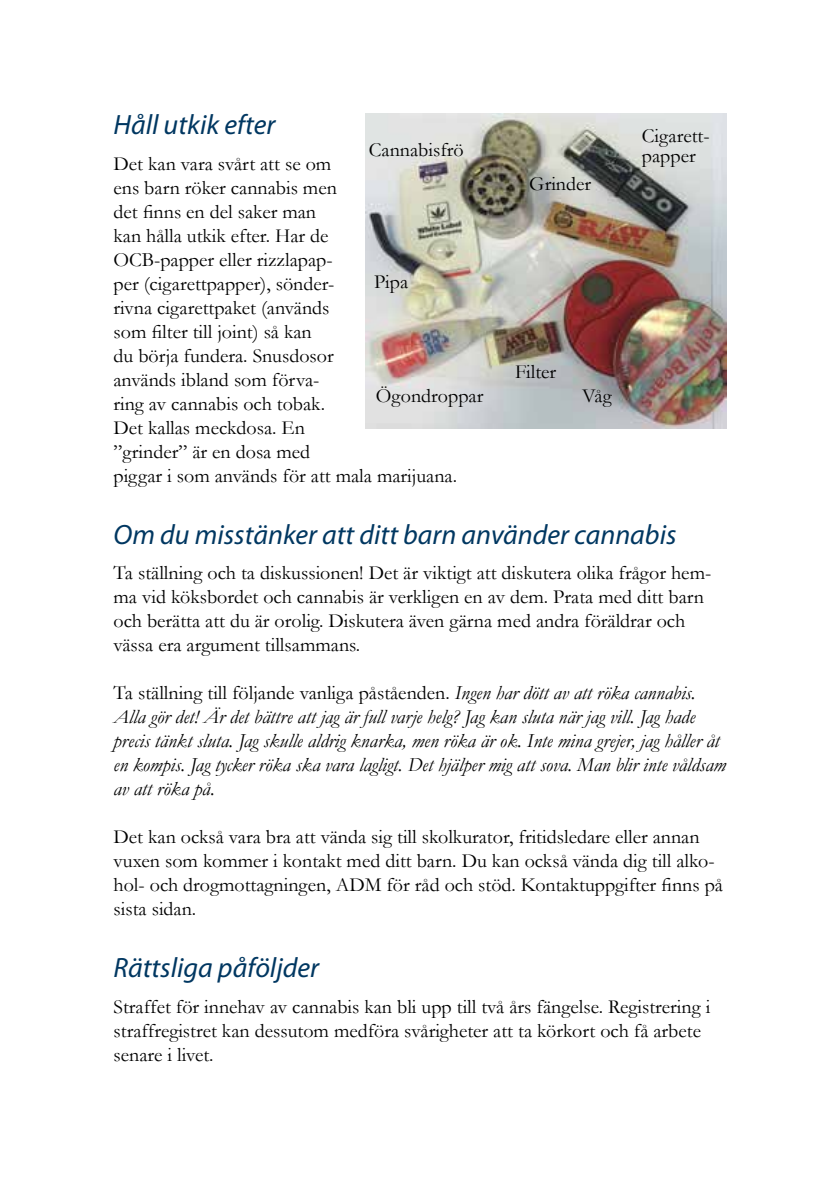
<style>
.page{position:relative;width:840px;height:1191px;background:#fff}
.page>*{position:absolute;margin:0;border:0;box-sizing:border-box;transform-origin:0 0}
.t1{font:italic 28px "Myriad Pro";color:#003761}
.t2{font:20px/24px "Garamond";color:#000}
.t3{font:italic 20px/24px "Garamond";color:#000}
.s1{font-style:normal}
</style>
<div class="page">
<img style="left:365px;top:113px;width:361px;height:316px">
<h1 class="t1" style="left:113px;top:108px;width:163px">Håll utkik efter</h1>
<p class="t2" style="left:113px;top:151px;width:345px">Det kan vara svårt att se om<br>ens barn röker cannabis men<br>det finns en del saker man<br>kan hålla utkik efter. Har de<br>OCB-papper eller rizzlapap-<br>per (cigarettpapper), sönder-<br>rivna cigarettpaket (används<br>som filter till joint) så kan<br>du börja fundera. Snusdosor<br>används ibland som förva-<br>ring av cannabis och tobak.<br>Det kallas meckdosa. En<br>”grinder” är en dosa med<br>piggar i som används för att mala marijuana.</p>
<h1 class="t1" style="left:113px;top:517px;width:564px">Om du misstänker att ditt barn använder cannabis</h1>
<p class="t2" style="left:113px;top:560px;width:599px">Ta ställning och ta diskussionen! Det är viktigt att diskutera olika frågor hem&shy;ma vid köksbordet och cannabis är verkligen en av dem. Prata med ditt barn och berätta att du är orolig. Diskutera även gärna med andra föräldrar och vässa era argument tillsammans.</p>
<p class="t3" style="left:113px;top:680px;width:613px"><span class="s1">Ta ställning till följande vanliga påståenden.</span> Ingen har dött av att röka cannabis.<br>Alla gör det! Är det bättre att jag är full varje helg? Jag kan sluta när jag vill. Jag hade precis tänkt sluta. Jag skulle aldrig knarka, men röka är ok. Inte mina grejer, jag håller åt en kompis. Jag tycker röka ska vara lagligt. Det hjälper mig att sova. Man blir inte våldsam av att röka på.</p>
<p class="t2" style="left:113px;top:824px;width:610px">Det kan också vara bra att vända sig till skolkurator, fritidsledare eller annan vuxen som kommer i kontakt med ditt barn. Du kan också vända dig till alko&shy;hol- och drogmottagningen, ADM för råd och stöd. Kontaktuppgifter finns på sista sidan.</p>
<p class="t2" style="left:641px;top:125px;width:69px;line-height:20px">Cigarett&shy;papper</p>
<p class="t2" style="left:369px;top:137px;width:96px">Cannabisfrö</p>
<p class="t2" style="left:529px;top:171px;width:63px">Grinder</p>
<p class="t2" style="left:374px;top:269px;width:36px">Pipa</p>
<p class="t2" style="left:514px;top:359px;width:43px">Filter</p>
<p class="t2" style="left:375px;top:383px;width:109px">Ögondroppar</p>
<p class="t2" style="left:582px;top:383px;width:31px">Våg</p>
<h1 class="t1" style="left:113px;top:950px;width:207px">Rättsliga påföljder</h1>
<p class="t2" style="left:113px;top:994px;width:598px">Straffet för innehav av cannabis kan bli upp till två års fängelse. Registrering i straffregistret kan dessutom medföra svårigheter att ta körkort och få arbete senare i livet.</p>
</div>
